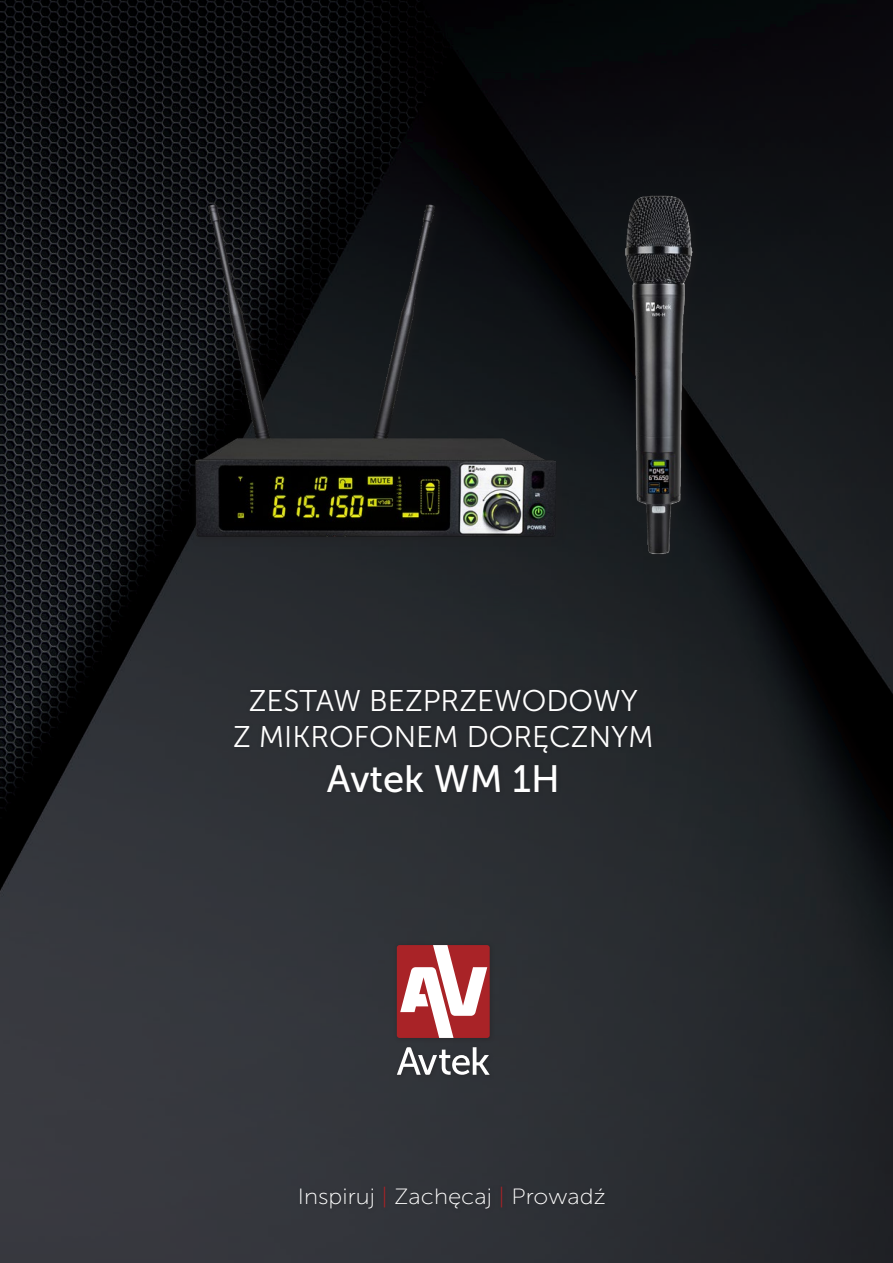
<style>
.page{position:relative;width:893px;height:1263px;background:#fff}
.page>*{position:absolute;margin:0;border:0;box-sizing:border-box;transform-origin:0 0}
.Museo_Sans_300{font:37.95px "Museo Sans 500";color:#fff}
.Museo_Sans_300-2{font:29.85px/35.8px "Museo Sans 300";color:#fff;text-align:center}
.Museo_Sans_300-3{font:22.05px "Museo Sans 100";color:#fff;scale:1.09 1}
.s1{color:#a92327}
</style>
<div class="page">
<img style="left:0;top:0;width:893px;height:1263px">
<div style="left:230px;top:686px;width:426px;height:111px;background:#292c30"></div>
<div style="left:393px;top:941px;width:102px;height:139px;background:#2f3136"></div>
<svg style="left:397px;top:1047px;width:93px;height:28px"></svg>
<div style="left:397px;top:945px;width:93px;height:93px;background:#a92327;border-radius:3px"></div>
<svg style="left:400px;top:945px;width:87px;height:93px"></svg>
<div style="left:297px;top:1183px;width:312px;height:31px;background:#303237"></div>
<img style="left:560px;top:164px;width:197px;height:422px">
<img style="left:153px;top:153px;width:439px;height:413px">
<p class="Museo_Sans_300-2" style="left:233px;top:683px;width:422px">ZESTAW BEZPRZEWODOWY<br>Z MIKROFONEM DORĘCZNYM</p>
<p class="Museo_Sans_300" style="left:327px;top:758px;width:234px">Avtek WM 1H</p>
<p class="Museo_Sans_300-3" style="left:298px;top:1185px;width:284px">Inspiruj <span class="s1">|</span> Zachęcaj <span class="s1">|</span> Prowadź</p>
</div>
